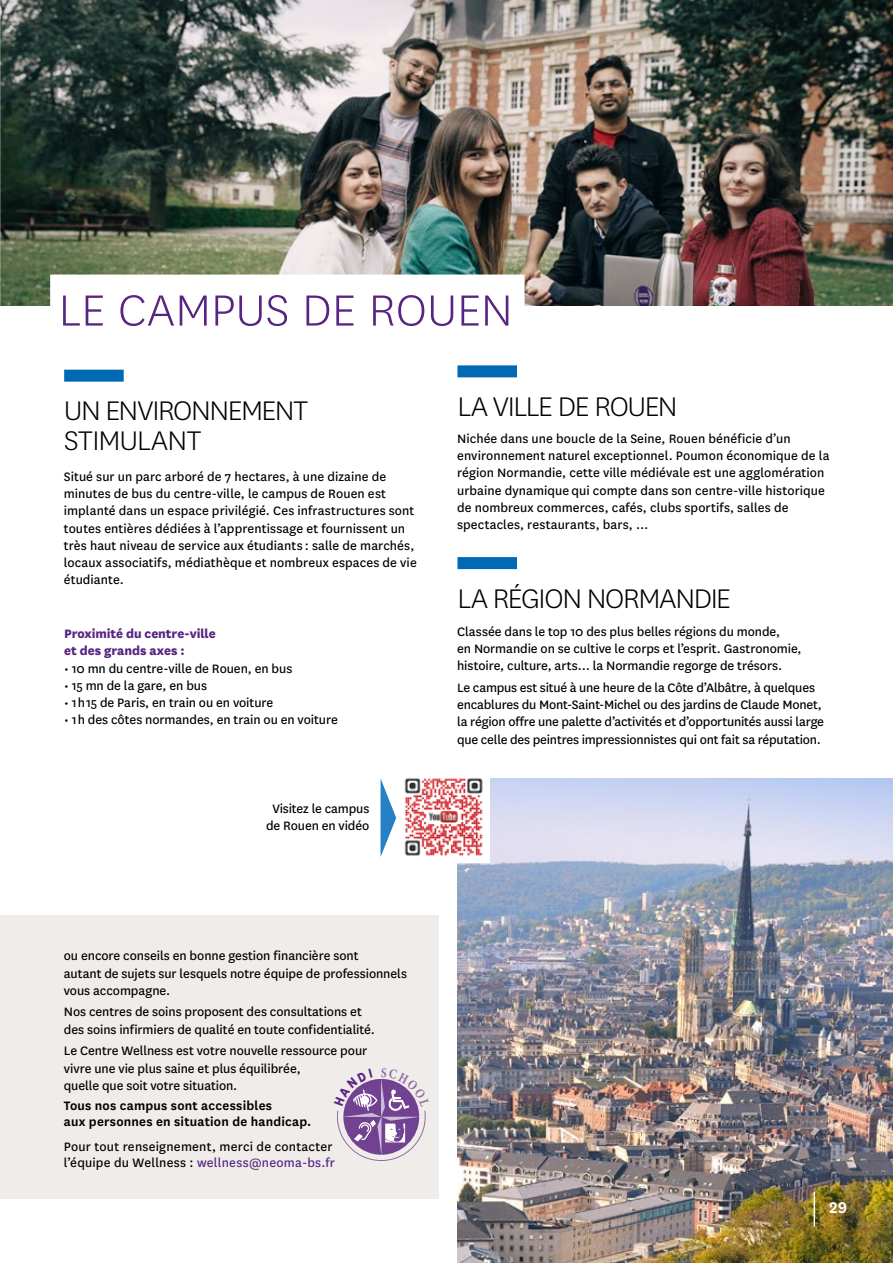
<style>
.page{position:relative;width:893px;height:1263px;background:#fff}
.page>*{position:absolute;margin:0;border:0;box-sizing:border-box;transform-origin:0 0}
.t1{font:300 51px "National";letter-spacing:.005em;color:#582583}
.t2{font:300 31.5px/30px "National";letter-spacing:-.04em;color:#000}
.t3{font:600 18px "National";color:#fff}
.t4{font:14.25px/17.2px "National";color:#000}
.t5{font:600 14.25px/15.8px "National";letter-spacing:.015em;color:#000}
.t6{font:800 14.25px/17.2px "National";letter-spacing:-.005em;color:#582583}
.s1{color:#582583}
</style>
<div class="page">
<img style="left:1px;top:0;width:892px;height:305px">
<div style="left:0;top:915px;width:438px;height:284px;background:#efecea"></div>
<img style="left:457px;top:778px;width:436px;height:485px">
<img style="left:0;top:0;width:1px;height:305px">
<div style="left:64px;top:370px;width:60px;height:12px;background:#0069b4"></div>
<div style="left:457px;top:365px;width:60px;height:12px;background:#0069b4"></div>
<div style="left:457px;top:557px;width:60px;height:12px;background:#0069b4"></div>
<hr style="left:814px;top:1191px;width:1px;height:36px;background:#fff">
<img style="left:404px;top:778px;width:85px;height:85px">
<svg style="left:381px;top:779px;width:15px;height:77px"></svg>
<div style="left:50px;top:275px;width:475px;height:64px;background:#fff"></div>
<svg style="left:337px;top:1078px;width:89px;height:83px"></svg>
<h1 class="t1" style="left:59px;top:278px;width:456px">LE CAMPUS DE ROUEN</h1>
<h2 class="t2" style="left:64px;top:395px;width:246px">UN ENVIRONNEMENT<br>STIMULANT</h2>
<p class="t4" style="left:64px;top:467px;width:354px">Situé sur un parc arboré de 7 hectares, à une dizaine de minutes de bus du centre-ville, le campus de Rouen est implanté dans un espace privilégié. Ces infrastructures sont toutes entières dédiées à l’apprentissage et fournissent un très haut niveau de service aux étudiants : salle de marchés, locaux associatifs, médiathèque et nombreux espaces de vie étudiante.</p>
<p class="t6" style="left:64px;top:624px;width:153px">Proximité du centre-ville et des grands axes :</p>
<p class="t4" style="left:64px;top:659px;width:230px">• 10 mn du centre-ville de Rouen, en bus</p>
<p class="t4" style="left:64px;top:676px;width:144px">• 15 mn de la gare, en bus</p>
<p class="t4" style="left:64px;top:693px;width:211px">• 1 h 15 de Paris, en train ou en voiture</p>
<p class="t4" style="left:64px;top:711px;width:275px">• 1 h des côtes normandes, en train ou en voiture</p>
<p class="t4" style="left:266px;top:800px;width:105px;line-height:16.5px;text-align:center">Visitez le campus de Rouen en vidéo</p>
<h2 class="t2" style="left:457px;top:390px;width:222px">LA VILLE DE ROUEN</h2>
<p class="t4" style="left:457px;top:429px;width:374px">Nichée dans une boucle de la Seine, Rouen bénéficie d’un environnement naturel exceptionnel. Poumon économique de la région Normandie, cette ville médiévale est une agglomération urbaine dynamique qui compte dans son centre-ville historique de nombreux commerces, cafés, clubs sportifs, salles de spectacles, restaurants, bars, …</p>
<h2 class="t2" style="left:457px;top:582px;width:275px">LA RÉGION NORMANDIE</h2>
<p class="t4" style="left:457px;top:622px;width:346px">Classée dans le top 10 des plus belles régions du monde,<br>en Normandie on se cultive le corps et l’esprit. Gastronomie, histoire, culture, arts… la Normandie regorge de trésors.</p>
<p class="t4" style="left:457px;top:678px;width:368px">Le campus est situé à une heure de la Côte d’Albâtre, à quelques encablures du Mont-Saint-Michel ou des jardins de Claude Monet, la région offre une palette d’activités et d’opportunités aussi large que celle des peintres impressionnistes qui ont fait sa réputation.</p>
<p class="t4" style="left:64px;top:947px;width:345px">ou encore conseils en bonne gestion financière sont<br>autant de sujets sur lesquels notre équipe de professionnels vous accompagne.</p>
<p class="t4" style="left:64px;top:1003px;width:313px">Nos centres de soins proposent des consultations et des soins infirmiers de qualité en toute confidentialité.</p>
<p class="t4" style="left:64px;top:1041px;width:305px">Le Centre Wellness est votre nouvelle ressource pour vivre une vie plus saine et plus équilibrée,<br>quelle que soit votre situation.</p>
<p class="t5" style="left:64px;top:1096px;width:249px">Tous nos campus sont accessibles<br>aux personnes en situation de handicap.</p>
<p class="t4" style="left:64px;top:1137px;width:273px;line-height:16.5px">Pour tout renseignement, merci de contacter l’équipe du Wellness : <span class="s1">wellness@neoma-bs.fr</span></p>
<p class="t3" style="left:829px;top:1195px;width:20px">29</p>
</div>
